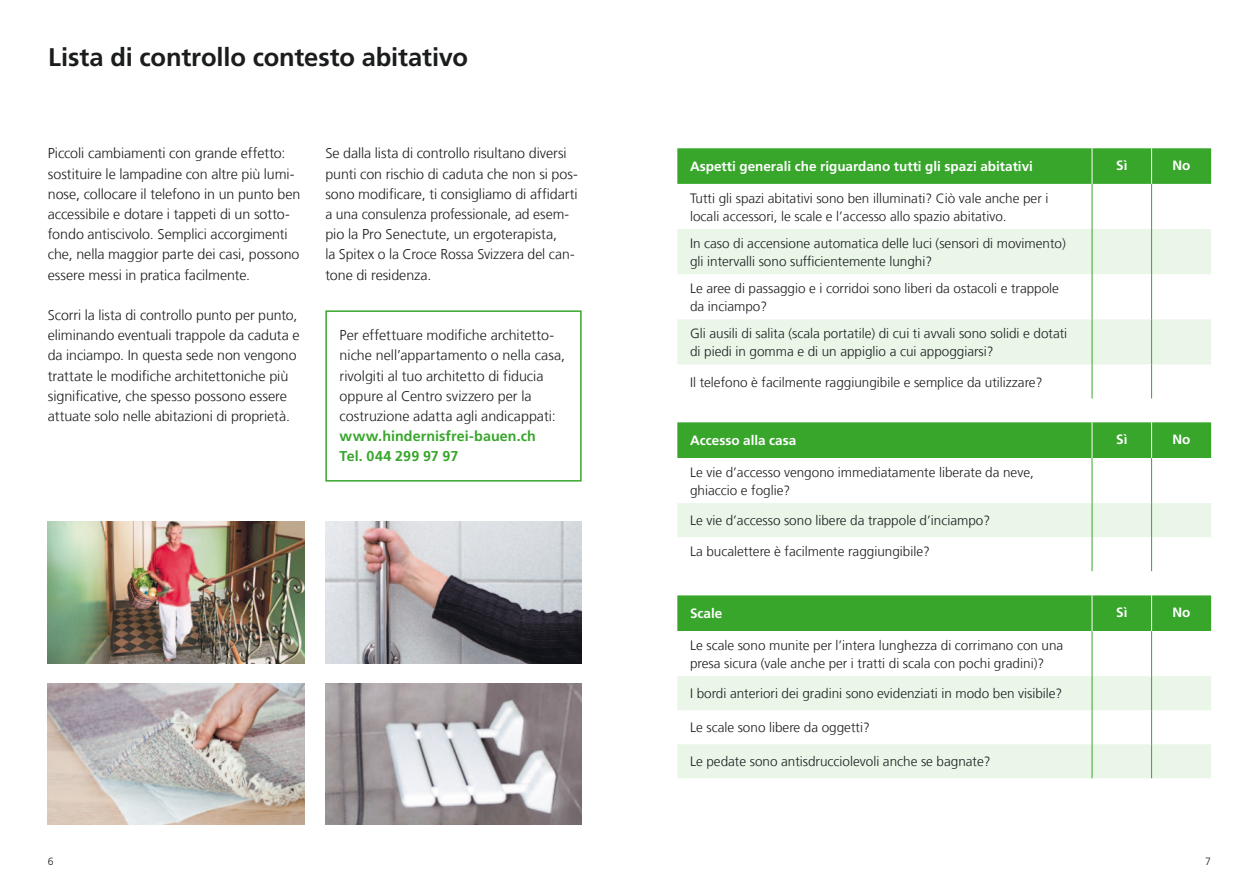
<style>
.page{position:relative;width:1259px;height:893px;background:#fff}
.page>*{position:absolute;margin:0;border:0;box-sizing:border-box;transform-origin:0 0}
.t1{font:700 25.5px "Frutiger LT Com";letter-spacing:-.005em;color:#1a1c1e}
.t2{font:300 14.25px/20.2px "Frutiger LT Com";letter-spacing:-.005em;color:#1a1c1e}
.t3{font:700 14.25px/20.2px "Frutiger LT Com";letter-spacing:.005em;color:#37a62b}
.t4{font:300 13.5px/18px "Frutiger LT Com";color:#1a1c1e}
.t5{font:700 13.5px "Frutiger LT Com";color:#fff}
.t6{font:300 10.5px "Frutiger LT Com";color:#1a1c1e}
</style>
<div class="page">
<div style="left:677px;top:148px;width:534px;height:36px;background:#37a62b"></div>
<svg style="left:678px;top:184px;width:533px;height:214px"></svg>
<svg style="left:677px;top:229px;width:534px;height:135px;fill:#eaf6e8"></svg>
<hr style="left:1091px;top:184px;width:1px;height:45px;background:#37a62b">
<hr style="left:1151px;top:184px;width:1px;height:45px;background:#37a62b">
<hr style="left:1091px;top:229px;width:1px;height:45px;background:#37a62b">
<hr style="left:1151px;top:229px;width:1px;height:45px;background:#37a62b">
<hr style="left:1091px;top:274px;width:1px;height:45px;background:#37a62b">
<hr style="left:1151px;top:274px;width:1px;height:45px;background:#37a62b">
<hr style="left:1091px;top:319px;width:1px;height:45px;background:#37a62b">
<hr style="left:1151px;top:319px;width:1px;height:45px;background:#37a62b">
<hr style="left:1091px;top:364px;width:1px;height:34px;background:#37a62b">
<hr style="left:1151px;top:364px;width:1px;height:34px;background:#37a62b">
<hr style="left:1091px;top:148px;width:1px;height:36px;background:#fff">
<hr style="left:1151px;top:148px;width:1px;height:36px;background:#fff">
<div style="left:677px;top:595px;width:534px;height:36px;background:#37a62b"></div>
<svg style="left:677px;top:676px;width:534px;height:102px;fill:#eaf6e8"></svg>
<hr style="left:1091px;top:631px;width:1px;height:45px;background:#37a62b">
<hr style="left:1151px;top:631px;width:1px;height:45px;background:#37a62b">
<hr style="left:1091px;top:676px;width:1px;height:34px;background:#37a62b">
<hr style="left:1151px;top:676px;width:1px;height:34px;background:#37a62b">
<hr style="left:1091px;top:710px;width:1px;height:34px;background:#37a62b">
<hr style="left:1151px;top:710px;width:1px;height:34px;background:#37a62b">
<hr style="left:1091px;top:744px;width:1px;height:34px;background:#37a62b">
<hr style="left:1151px;top:744px;width:1px;height:34px;background:#37a62b">
<hr style="left:1091px;top:595px;width:1px;height:36px;background:#fff">
<hr style="left:1151px;top:595px;width:1px;height:36px;background:#fff">
<div style="left:677px;top:422px;width:534px;height:36px;background:#37a62b"></div>
<div style="left:677px;top:503px;width:534px;height:34px;background:#eaf6e8"></div>
<hr style="left:1091px;top:458px;width:1px;height:45px;background:#37a62b">
<hr style="left:1151px;top:458px;width:1px;height:45px;background:#37a62b">
<hr style="left:1091px;top:503px;width:1px;height:34px;background:#37a62b">
<hr style="left:1151px;top:503px;width:1px;height:34px;background:#37a62b">
<hr style="left:1091px;top:537px;width:1px;height:34px;background:#37a62b">
<hr style="left:1151px;top:537px;width:1px;height:34px;background:#37a62b">
<hr style="left:1091px;top:422px;width:1px;height:36px;background:#fff">
<hr style="left:1151px;top:422px;width:1px;height:36px;background:#fff">
<div style="left:325px;top:310px;width:256px;height:172px;border:2px solid #37a62b"></div>
<img style="left:325px;top:522px;width:256px;height:141px">
<img style="left:48px;top:684px;width:256px;height:141px">
<img style="left:325px;top:684px;width:256px;height:141px">
<img style="left:48px;top:522px;width:256px;height:141px">
<h1 class="t1" style="left:48px;top:42px;width:421px">Lista di controllo contesto abitativo</h1>
<p class="t2" style="left:48px;top:143px;width:254px">Piccoli cambiamenti con grande effetto: sostituire le lampadine con altre più lumi&shy;nose, collocare il telefono in un punto ben accessibile e dotare i tappeti di un sotto&shy;fondo antiscivolo. Semplici accorgimenti che, nella maggior parte dei casi, possono essere messi in pratica facilmente.</p>
<p class="t2" style="left:48px;top:305px;width:253px">Scorri la lista di controllo punto per punto, eliminando eventuali trappole da caduta e da inciampo. In questa sede non vengono trattate le modifiche architettoniche più significative, che spesso possono essere attuate solo nelle abitazioni di proprietà.</p>
<p class="t2" style="left:325px;top:143px;width:254px">Se dalla lista di controllo risultano diversi punti con rischio di caduta che non si pos&shy;sono modificare, ti consigliamo di affidarti a una consulenza professionale, ad esem&shy;pio la Pro Senectute, un ergoterapista,<br>la Spitex o la Croce Rossa Svizzera del can&shy;tone di residenza.</p>
<p class="t2" style="left:340px;top:325px;width:227px">Per effettuare modifiche architetto&shy;niche nell’appartamento o nella casa, rivolgiti al tuo architetto di fiducia oppure al Centro svizzero per la costruzione adatta agli andicappati:</p>
<p class="t3" style="left:340px;top:426px;width:198px">www.hindernisfrei-bauen.ch<br>Tel. 044 299 97 97</p>
<p class="t5" style="left:690px;top:159px;width:344px">Aspetti generali che riguardano tutti gli spazi abitativi</p>
<p class="t5" style="left:1116px;top:157px;width:13px">Sì</p>
<p class="t5" style="left:1172px;top:157px;width:19px">No</p>
<p class="t4" style="left:690px;top:189px;width:360px">Tutti gli spazi abitativi sono ben illuminati? Ciò vale anche per i locali accessori, le scale e l’accesso allo spazio abitativo.</p>
<p class="t4" style="left:690px;top:234px;width:377px">In caso di accensione automatica delle luci (sensori di movimento) gli intervalli sono sufficientemente lunghi?</p>
<p class="t4" style="left:690px;top:279px;width:370px">Le aree di passaggio e i corridoi sono liberi da ostacoli e trappole da inciampo?</p>
<p class="t4" style="left:690px;top:324px;width:379px">Gli ausili di salita (scala portatile) di cui ti avvali sono solidi e dotati di piedi in gomma e di un appiglio a cui appoggiarsi?</p>
<p class="t4" style="left:690px;top:373px;width:354px">Il telefono è facilmente raggiungibile e semplice da utilizzare?</p>
<p class="t5" style="left:690px;top:433px;width:108px">Accesso alla casa</p>
<p class="t5" style="left:1116px;top:431px;width:13px">Sì</p>
<p class="t5" style="left:1172px;top:431px;width:19px">No</p>
<p class="t4" style="left:690px;top:463px;width:345px">Le vie d’accesso vengono immediatamente liberate da neve, ghiaccio e foglie?</p>
<p class="t4" style="left:690px;top:512px;width:301px">Le vie d’accesso sono libere da trappole d’inciampo?</p>
<p class="t4" style="left:690px;top:542px;width:241px">La bucalettere è facilmente raggiungibile?</p>
<p class="t5" style="left:690px;top:606px;width:34px">Scale</p>
<p class="t5" style="left:1116px;top:604px;width:13px">Sì</p>
<p class="t5" style="left:1172px;top:604px;width:19px">No</p>
<p class="t4" style="left:690px;top:636px;width:375px">Le scale sono munite per l’intera lunghezza di corrimano con una presa sicura (vale anche per i tratti di scala con pochi gradini)?</p>
<p class="t4" style="left:690px;top:685px;width:374px">I bordi anteriori dei gradini sono evidenziati in modo ben visibile?</p>
<p class="t4" style="left:690px;top:719px;width:181px">Le scale sono libere da oggetti?</p>
<p class="t4" style="left:690px;top:753px;width:302px">Le pedate sono antisdrucciolevoli anche se bagnate?</p>
<p class="t6" style="left:48px;top:856px;width:7px">6</p>
<p class="t6" style="left:1205px;top:856px;width:7px">7</p>
</div>
